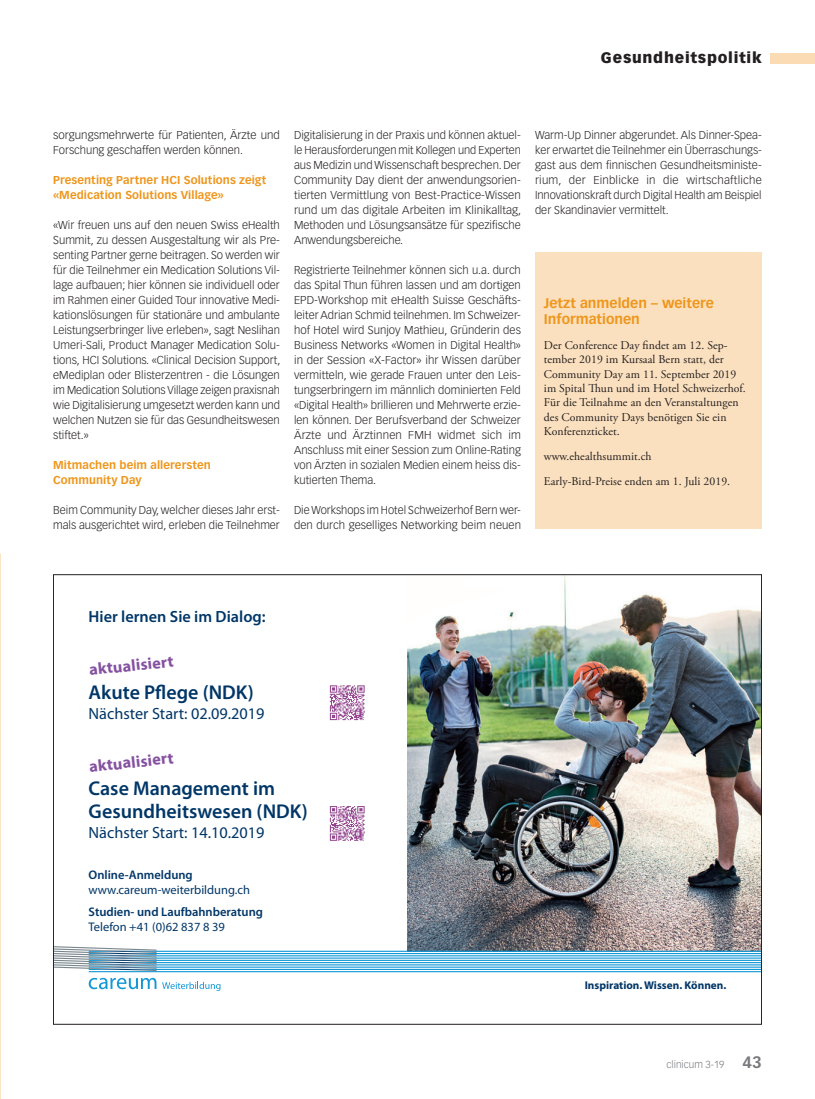
<style>
.page{position:relative;width:815px;height:1099px;background:#fff}
.page>*{position:absolute;margin:0;border:0;box-sizing:border-box;transform-origin:0 0}
.t1{font:600 20px/22.5px "Myriad Pro";color:#003667}
.t2{font:16.25px "Myriad Pro";color:#003667}
.t3{font:700 16.25px "Myriad Pro";color:#8551a0}
.t4{font:600 16.25px "Myriad Pro";color:#003667}
.t5{font:900 15px "Vectora LT Std";letter-spacing:.05em;color:#231f20}
.Kastentitel{font:700 13.75px/16.2px "Vectora LT Std";color:#ee961c}
.t6{font:600 12.5px/15px "Myriad Pro";color:#003667}
.t7{font:12.5px/15px "Myriad Pro";color:#003667}
.Kastentext{font:11.88px/14.4px "Adobe Garamond Pro";letter-spacing:.005em;color:#231f20}
.Lauftext{font:300 11.25px/15px "Vectora LT Std";color:#231f20;text-align:justify}
.ZT_GP{font:700 11.25px/15px "Vectora LT Std";letter-spacing:.005em;color:#ee961c}
.t8{font:700 11.25px "Myriad Pro";color:#003667}
.t9{font:300 10px "Vectora LT Std";color:#76787b}
.s1{font-weight:600}
.s2{font-weight:400}
.s3{font-weight:700;font-size:16.25px}
</style>
<div class="page">
<div style="left:770px;top:53px;width:45px;height:10px;background:#fbdbb3"></div>
<div style="left:535px;top:252px;width:227px;height:277px;background:#fbe0bf"></div>
<img style="left:407px;top:576px;width:353px;height:341px">
<svg style="left:55px;top:917px;width:705px;height:74px"></svg>
<svg style="left:329px;top:685px;width:35px;height:36px"></svg>
<svg style="left:330px;top:685px;width:35px;height:35px"></svg>
<svg style="left:329px;top:806px;width:35px;height:35px"></svg>
<svg style="left:330px;top:806px;width:35px;height:34px"></svg>
<h3 class="t5" style="left:601px;top:49px;width:162px">Gesundheitspolitik</h3>
<p class="Lauftext" style="left:53px;top:128px;width:228px">sorgungsmehrwerte für Patienten, Ärzte und<br>Forschung geschaffen werden können.</p>
<p class="ZT_GP" style="left:53px;top:173px;width:215px">Presenting Partner HCI Solutions zeigt «Medication Solutions Village»</p>
<p class="Lauftext" style="left:53px;top:218px;width:229px">«Wir freuen uns auf den neuen Swiss eHealth Summit, zu dessen Ausgestaltung wir als Pre&shy;senting Partner gerne beitragen. So werden wir für die Teilnehmer ein Medication Solutions Vil&shy;lage aufbauen; hier können sie individuell oder im Rahmen einer Guided Tour innovative Medi&shy;kationslösungen für stationäre und ambulante Leistungserbringer live erleben», sagt Neslihan Umeri-Sali, Product Manager Medication Solu&shy;tions, HCI Solutions. «Clinical Decision Support, eMediplan oder Blisterzentren - die Lösungen im Medication Solutions Village zeigen praxisnah wie Digitalisierung umgesetzt werden kann und welchen Nutzen sie für das Gesundheitswesen stiftet.»</p>
<p class="ZT_GP" style="left:53px;top:458px;width:159px">Mitmachen beim allerersten<br>Community Day</p>
<p class="Lauftext" style="left:53px;top:503px;width:228px">Beim Community Day, welcher dieses Jahr erst&shy;mals ausgerichtet wird, erleben die Teilnehmer</p>
<p class="Lauftext" style="left:294px;top:128px;width:229px">Digitalisierung in der Praxis und können aktuel&shy;le Herausforderungen mit Kollegen und Experten aus Medizin und Wissenschaft besprechen. Der Community Day dient der anwendungsorien&shy;tierten Vermittlung von Best-Practice-Wissen rund um das digitale Arbeiten im Klinikalltag, Methoden und Lösungsansätze für spezifische Anwendungsbereiche.</p>
<p class="Lauftext" style="left:294px;top:263px;width:228px">Registrierte Teilnehmer können sich u.a. durch das Spital Thun führen lassen und am dortigen EPD-Workshop mit eHealth Suisse Geschäfts&shy;leiter Adrian Schmid teilnehmen. Im Schweizer&shy;hof Hotel wird Sunjoy Mathieu, Gründerin des Business Networks «Women in Digital Health» in der Session «X-Factor» ihr Wissen darüber vermitteln, wie gerade Frauen unter den Leis&shy;tungserbringern im männlich dominierten Feld «Digital Health» brillieren und Mehrwerte erzie&shy;len können. Der Berufsverband der Schweizer Ärzte und Ärztinnen FMH widmet sich im Anschluss mit einer Session zum Online-Rating von Ärzten in sozialen Medien einem heiss dis&shy;kutierten Thema.</p>
<p class="Lauftext" style="left:294px;top:503px;width:228px">Die Workshops im Hotel Schweizerhof Bern wer&shy;den durch geselliges Networking beim neuen</p>
<p class="Lauftext" style="left:535px;top:128px;width:228px">Warm-Up Dinner abgerundet. Als Dinner-Spea&shy;ker erwartet die Teilnehmer ein Überraschungs&shy;gast aus dem finnischen Gesundheitsministe&shy;rium, der Einblicke in die wirtschaftliche Innovationskraft durch Digital Health am Beispiel der Skandinavier vermittelt.</p>
<p class="Kastentitel" style="left:544px;top:294px;width:172px">Jetzt anmelden – weitere<br>Informationen</p>
<p class="Kastentext" style="left:544px;top:338px;width:203px">Der Conference Day findet am 12. Sep&shy;tember 2019 im Kursaal Bern statt, der Community Day am 11. September 2019 im Spital Thun und im Hotel Schweizerhof.<br>Für die Teilnahme an den Veranstaltungen des Community Days benötigen Sie ein Konferenzticket.</p>
<p class="Kastentext" style="left:544px;top:449px;width:109px">www.ehealthsummit.ch</p>
<p class="Kastentext" style="left:544px;top:474px;width:188px">Early-Bird-Preise enden am 1. Juli 2019.</p>
<p class="t4" style="left:89px;top:606px;width:179px">Hier lernen Sie im Dialog:</p>
<p class="t3" style="left:88px;top:659px;width:86px;rotate:-6deg">aktualisiert</p>
<p class="t1" style="left:89px;top:680px;width:167px">Akute Pflege (NDK)</p>
<p class="t2" style="left:89px;top:703px;width:177px">Nächster Start: 02.09.2019</p>
<p class="t3" style="left:88px;top:756px;width:86px;rotate:-6deg">aktualisiert</p>
<p class="t1" style="left:89px;top:776px;width:221px">Case Management im<br>Gesundheitswesen (NDK)</p>
<p class="t2" style="left:89px;top:822px;width:177px">Nächster Start: 14.10.2019</p>
<p class="t7" style="left:89px;top:867px;width:163px"><span class="s1">Online-Anmeldung </span>www.careum-weiterbildung.ch</p>
<p class="t6" style="left:89px;top:904px;width:176px">Studien- und Laufbahnberatung<br><span class="s2">Telefon +41 (0)62 837 8 39</span></p>
<p class="t8" style="left:585px;top:978px;width:143px">Inspiration. Wissen. Können.</p>
<p class="t9" style="left:667px;top:1058px;width:97px">clinicum 3-19 <span class="s3">43</span></p>
</div>
